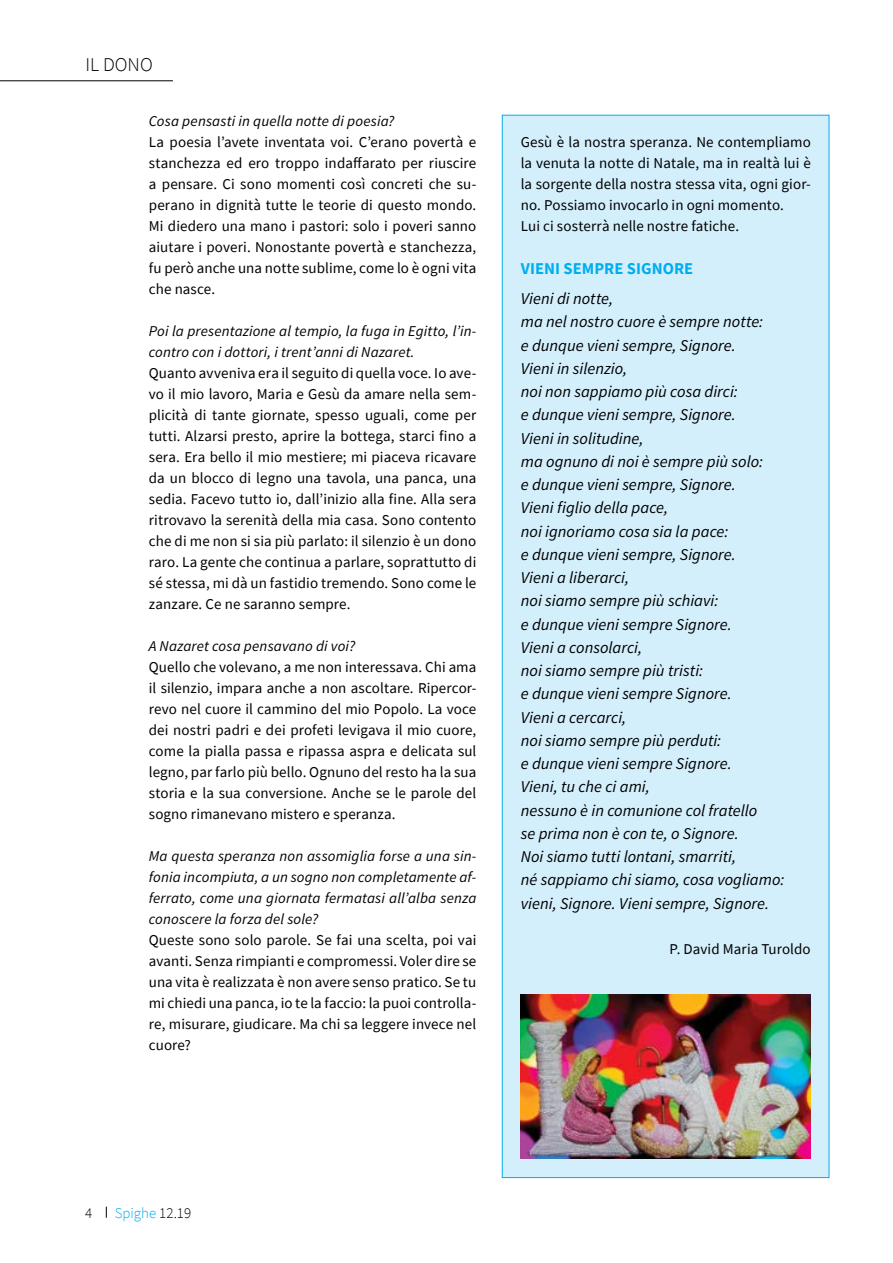
<style>
.page{position:relative;width:893px;height:1263px;background:#fff}
.page>*{position:absolute;margin:0;border:0;box-sizing:border-box;transform-origin:0 0}
.t1{font:300 19.5px "Source Sans Pro";color:#000}
.t2{font:italic 16.5px/23.2px "Source Sans Pro";color:#000}
.t3{font:700 16.5px "Source Sans Pro";letter-spacing:.005em;color:#00aeef}
.t4{font:15px/21px "Source Sans Pro";letter-spacing:.01em;color:#000;text-align:justify}
.t5{font:italic 15px/21px "Source Sans Pro";letter-spacing:.01em;color:#000}
.t6{font:300 15px "Source Sans Pro";letter-spacing:.005em;color:#00aeef}
.t7{font:300 15px "Source Sans Pro";color:#000}
.s1{color:#000}
</style>
<div class="page">
<hr style="left:0;top:80px;width:173px;height:1px;background:#000">
<div style="left:502px;top:115px;width:327px;height:1063px;background:#d4effc;border:1px solid #00aeef"></div>
<img style="left:521px;top:995px;width:290px;height:163px">
<h1 class="t1" style="left:85px;top:53px;width:69px">IL DONO</h1>
<p class="t5" style="left:149px;top:110px;width:247px">Cosa pensasti in quella notte di poesia?</p>
<p class="t4" style="left:149px;top:131px;width:329px">La poesia l’avete inventata voi. C’erano povertà e stanchezza ed ero troppo indaffarato per riuscire a pensare. Ci sono momenti così concreti che su&shy;perano in dignità tutte le teorie di questo mondo.<br>Mi diedero una mano i pastori: solo i poveri sanno aiutare i poveri. Nonostante povertà e stanchezza, fu però anche una notte sublime, come lo è ogni vita che nasce.</p>
<p class="t5" style="left:149px;top:320px;width:329px">Poi la presentazione al tempio, la fuga in Egitto, l’in&shy;contro con i dottori, i trent’anni di Nazaret.</p>
<p class="t4" style="left:149px;top:362px;width:329px">Quanto avveniva era il seguito di quella voce. Io ave&shy;vo il mio lavoro, Maria e Gesù da amare nella sem&shy;plicità di tante giornate, spesso uguali, come per tutti. Alzarsi presto, aprire la bottega, starci fino a sera. Era bello il mio mestiere; mi piaceva ricavare da un blocco di legno una tavola, una panca, una sedia. Facevo tutto io, dall’inizio alla fine. Alla sera ritrovavo la serenità della mia casa. Sono contento che di me non si sia più parlato: il silenzio è un dono raro. La gente che continua a parlare, soprattutto di sé stessa, mi dà un fastidio tremendo. Sono come le zanzare. Ce ne saranno sempre.</p>
<p class="t5" style="left:149px;top:635px;width:208px">A Nazaret cosa pensavano di voi?</p>
<p class="t4" style="left:149px;top:656px;width:329px">Quello che volevano, a me non interessava. Chi ama il silenzio, impara anche a non ascoltare. Ripercor&shy;revo nel cuore il cammino del mio Popolo. La voce dei nostri padri e dei profeti levigava il mio cuore, come la pialla passa e ripassa aspra e delicata sul legno, par farlo più bello. Ognuno del resto ha la sua storia e la sua conversione. Anche se le parole del sogno rimanevano mistero e speranza.</p>
<p class="t5" style="left:149px;top:845px;width:329px;text-align:justify">Ma questa speranza non assomiglia forse a una sin&shy;fonia incompiuta, a un sogno non completamente af&shy;ferrato, come una giornata fermatasi all’alba senza conoscere la forza del sole?</p>
<p class="t4" style="left:149px;top:929px;width:329px">Queste sono solo parole. Se fai una scelta, poi vai avanti. Senza rimpianti e compromessi. Voler dire se una vita è realizzata è non avere senso pratico. Se tu mi chiedi una panca, io te la faccio: la puoi controlla&shy;re, misurare, giudicare. Ma chi sa leggere invece nel cuore?</p>
<p class="t4" style="left:521px;top:131px;width:292px;text-align:left">Gesù è la nostra speranza. Ne contempliamo la venuta la notte di Natale, ma in realtà lui è la sorgente della nostra stessa vita, ogni gior&shy;no. Possiamo invocarlo in ogni momento.<br>Lui ci sosterrà nelle nostre fatiche.</p>
<p class="t3" style="left:521px;top:257px;width:174px">VIENI SEMPRE SIGNORE</p>
<p class="t2" style="left:521px;top:287px;width:265px">Vieni di notte,<br>ma nel nostro cuore è sempre notte:<br>e dunque vieni sempre, Signore.<br>Vieni in silenzio,<br>noi non sappiamo più cosa dirci:<br>e dunque vieni sempre, Signore.<br>Vieni in solitudine,<br>ma ognuno di noi è sempre più solo:<br>e dunque vieni sempre, Signore.<br>Vieni figlio della pace,<br>noi ignoriamo cosa sia la pace:<br>e dunque vieni sempre, Signore.<br>Vieni a liberarci,<br>noi siamo sempre più schiavi:<br>e dunque vieni sempre Signore.<br>Vieni a consolarci,<br>noi siamo sempre più tristi:<br>e dunque vieni sempre Signore.<br>Vieni a cercarci,<br>noi siamo sempre più perduti:<br>e dunque vieni sempre Signore.<br>Vieni, tu che ci ami,<br>nessuno è in comunione col fratello<br>se prima non è con te, o Signore.<br>Noi siamo tutti lontani, smarriti,<br>né sappiamo chi siamo, cosa vogliamo: vieni, Signore. Vieni sempre, Signore.</p>
<p class="t4" style="left:670px;top:938px;width:143px">P. David Maria Turoldo</p>
<p class="t7" style="left:85px;top:1204px;width:9px">4</p>
<p class="t6" style="left:115px;top:1204px;width:78px">Spighe <span class="s1">12.19</span></p>
</div>
